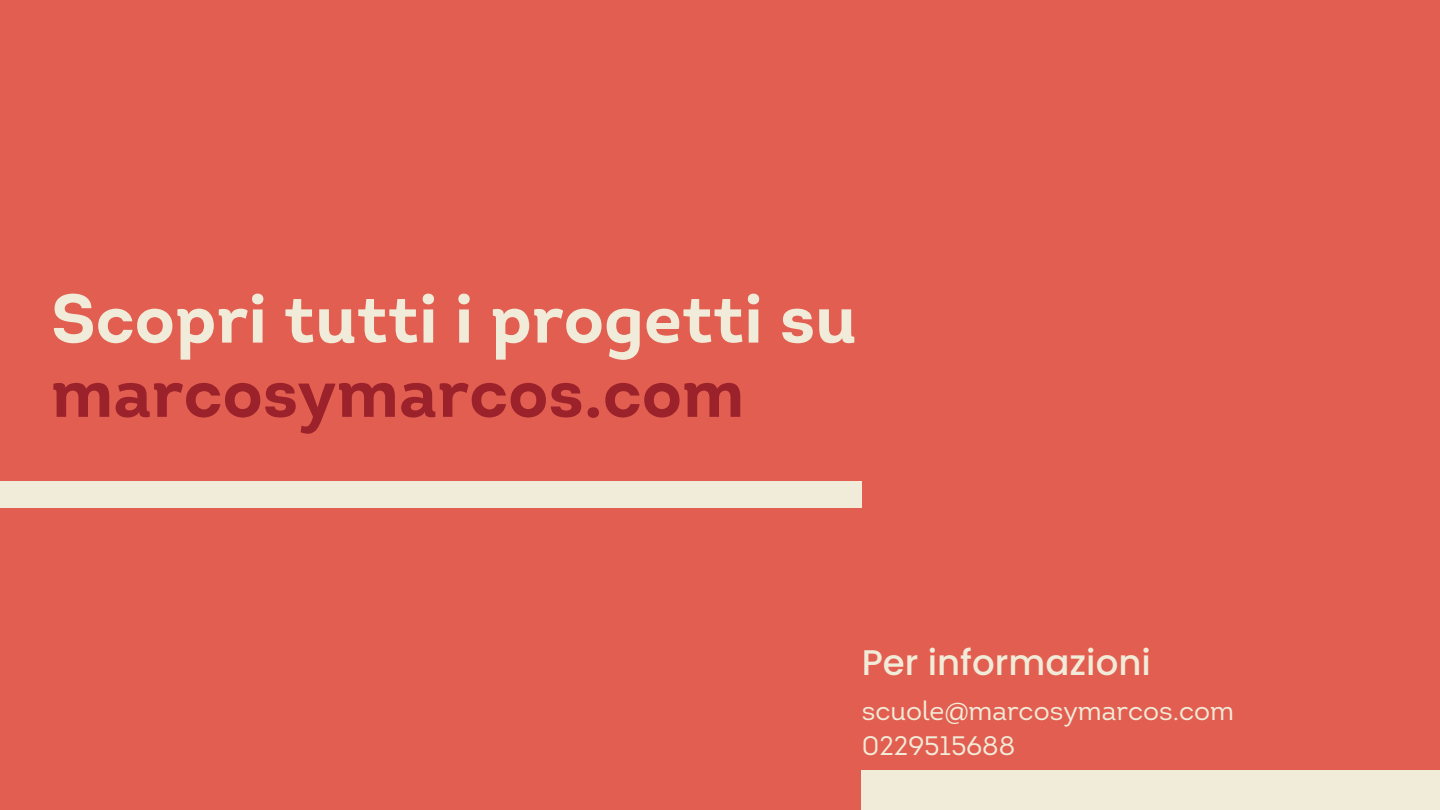
<style>
.page{position:relative;width:1440px;height:810px;background:#e25e50}
.page>*{position:absolute;margin:0;border:0;box-sizing:border-box;transform-origin:0 0}
.t1{font:700 69px "Intro";color:#f1ecd9}
.t2{font:700 69px "Intro";color:#9b222b}
.t3{font:500 35.6px "Poppins";color:#f1ecd9}
.t4{font:26.7px/34.5px "Intro";color:#f1ecd9}
</style>
<div class="page">
<div style="left:862px;top:770px;width:578px;height:40px;background:#f1ecd9"></div>
<div style="left:0;top:481px;width:862px;height:27px;background:#f1ecd9"></div>
<h1 class="t1" style="left:51px;top:291px;width:807px">Scopri tutti i progetti su</h1>
<h1 class="t2" style="left:51px;top:365px;width:695px">marcosymarcos.com</h1>
<h2 class="t3" style="left:862px;top:637px;width:291px">Per informazioni</h2>
<p class="t4" style="left:862px;top:696px;width:374px">scuole@marcosymarcos.com<br>0229515688</p>
</div>
